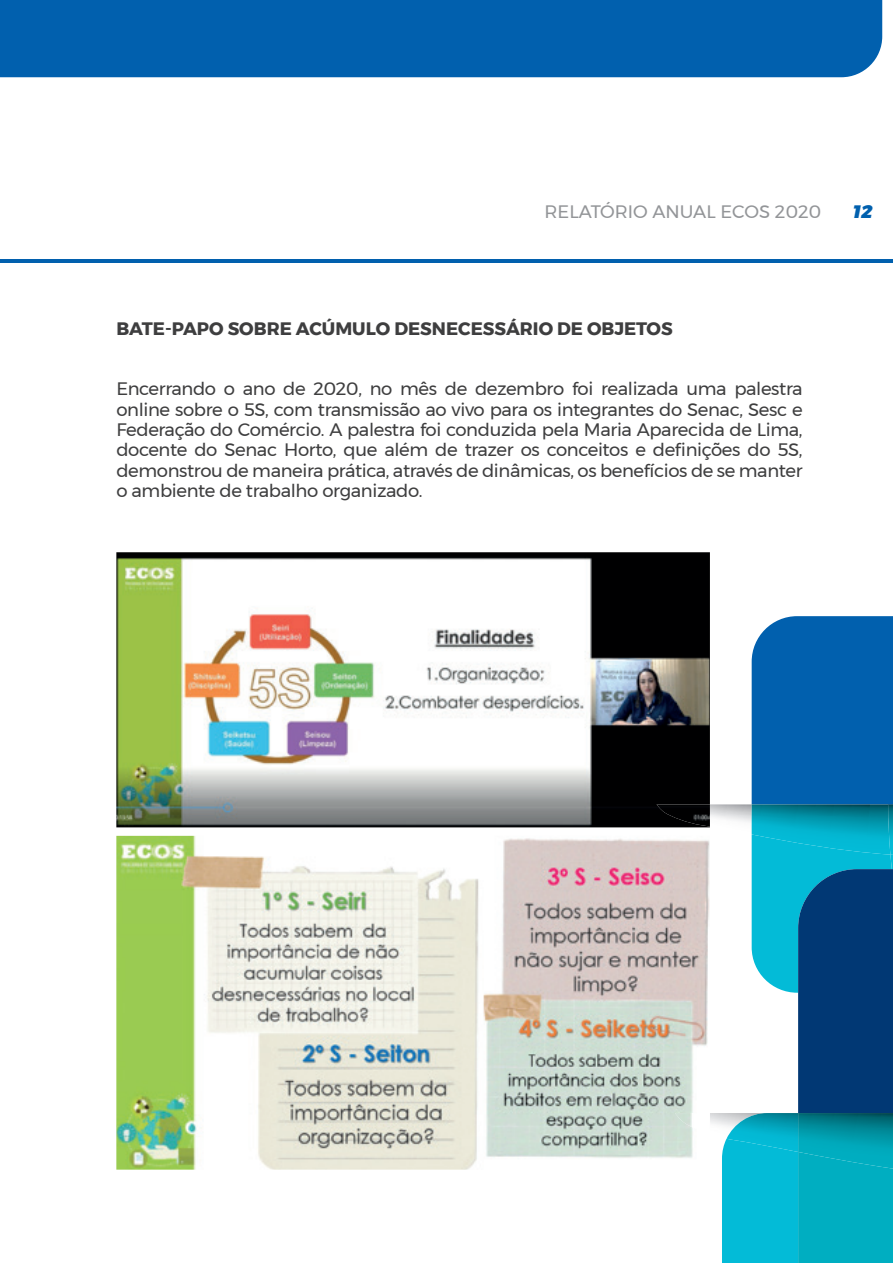
<style>
.page{position:relative;width:893px;height:1263px;background:#fff}
.page>*{position:absolute;margin:0;border:0;box-sizing:border-box;transform-origin:0 0}
.t1{font:18px/20.4px "Montserrat";letter-spacing:-.02em;color:#3e3e3f;text-align:justify}
.t2{font:700 18px "Montserrat";color:#3e3e3f}
.t3{font:18px "Montserrat";color:#939598}
.t4{font:italic 900 18px "Montserrat";color:#0160ae}
</style>
<div class="page">
<hr style="left:0;top:259px;width:512px;height:3px;background:#0160ae">
<hr style="left:498px;top:259px;width:395px;height:3px;background:#0160ae">
<div style="left:0;top:0;width:882px;height:77px;background:#0160ae"></div>
<img style="left:710px;top:804px;width:42px;height:30px">
<svg style="left:722px;top:1140px;width:171px;height:123px;background:#02b4cb"></svg>
<svg style="left:752px;top:616px;width:141px;height:497px;background:#1973a8"></svg>
<img style="left:726px;top:1113px;width:72px;height:39px">
<img style="left:798px;top:1113px;width:95px;height:55px">
<img style="left:116px;top:552px;width:594px;height:275px">
<img style="left:656px;top:804px;width:54px;height:22px">
<img style="left:116px;top:836px;width:594px;height:334px">
<img style="left:675px;top:1113px;width:35px;height:21px">
<p class="t3" style="left:545px;top:198px;width:278px">RELATÓRIO ANUAL ECOS 2020</p>
<p class="t4" style="left:852px;top:197px;width:22px">12</p>
<p class="t2" style="left:116px;top:314px;width:558px">BATE-PAPO SOBRE ACÚMULO DESNECESSÁRIO DE OBJETOS</p>
<p class="t1" style="left:116px;top:378px;width:688px">Encerrando o ano de 2020, no mês de dezembro foi realizada uma palestra online sobre o 5S, com transmissão ao vivo para os integrantes do Senac, Sesc e Federação do Comércio. A palestra foi conduzida pela Maria Aparecida de Lima, docente do Senac Horto, que além de trazer os conceitos e definições do 5S, demonstrou de maneira prática, através de dinâmicas, os benefícios de se manter o ambiente de trabalho organizado.</p>
</div>
